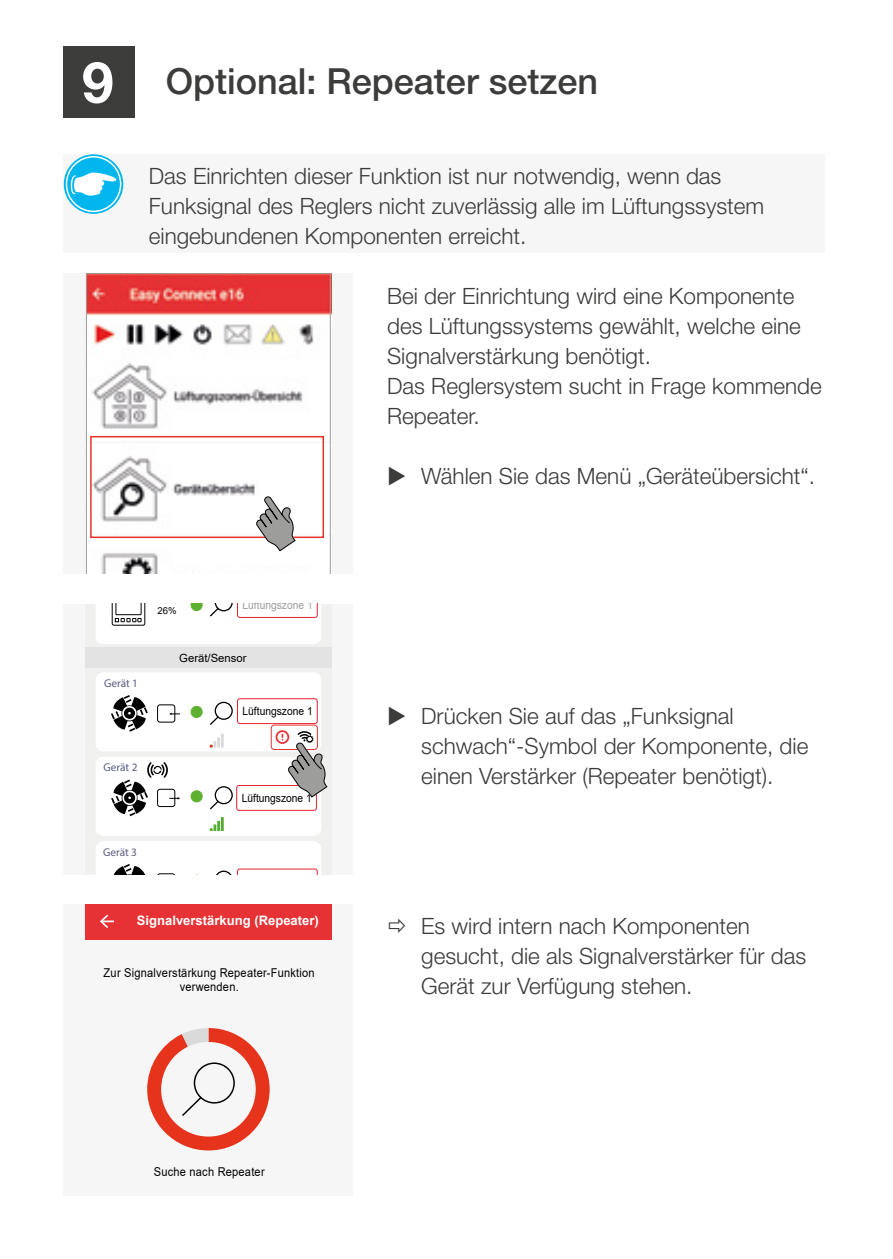
<style>
.page{position:relative;width:893px;height:1259px;background:#fff}
.page>*{position:absolute;margin:0;border:0;box-sizing:border-box;transform-origin:0 0}
.t1{font:500 36px "Helvetica Neue CE";color:#3c3c3b}
.t2{font:300 22.5px/30px "Helvetica Neue LT Std";color:#3c3c3b}
.t3{font:700 12.9px "Arial";color:#fff}
.t4{font:12.3px/13.5px "Arial";letter-spacing:.02em;color:#000;text-align:center;scale:.91 1}
.t5{font:11.4px "Arial";color:#000;scale:.91 1}
.t6{font:11.4px "Myriad Pro";color:#595c82}
.t7{font:11.4px "Arial";color:#9d9d9c;scale:.91 1}
.t8{font:11.4px "Arial";color:#000}
.t9{font:9.6px "Arial";color:#000}
.s1{font-weight:700;font-size:57px;color:#fff}
</style>
<div class="page">
<div style="left:64px;top:47px;width:71px;height:71px;background:#3c3c3b"></div>
<div style="left:64px;top:154px;width:761px;height:98px;background:#f6f6f6"></div>
<div style="left:64px;top:274px;width:289px;height:300px;background:#f6f6f6"></div>
<svg style="left:86px;top:274px;width:245px;height:300px"></svg>
<div style="left:64px;top:604px;width:289px;height:270px;background:#f6f6f6"></div>
<div style="left:85px;top:604px;width:247px;height:270px;background:#f0f0ef"></div>
<svg style="left:96px;top:604px;width:225px;height:40px"></svg>
<div style="left:96px;top:757px;width:225px;height:79px;background:#fff;border-radius:7px"></div>
<div style="left:191px;top:791px;width:11px;height:11px;background:#5eb130;border-radius:50%"></div>
<div style="left:191px;top:790px;width:12px;height:12px;border:1px solid #5eb130;border-radius:50%"></div>
<div style="left:215px;top:786px;width:18px;height:18px;border:1px solid #000;border-radius:50%"></div>
<svg style="left:210px;top:799px;width:10px;height:11px"></svg>
<div style="left:236px;top:785px;width:81px;height:25px;border:1px solid #e62330;border-radius:2px"></div>
<svg style="left:111px;top:762px;width:69px;height:54px"></svg>
<svg style="left:210px;top:821px;width:10px;height:10px"></svg>
<hr style="left:221px;top:817px;width:3px;height:14px;background:#52ae32">
<div style="left:85px;top:648px;width:247px;height:20px;background:#e3e3e3"></div>
<div style="left:96px;top:672px;width:225px;height:79px;background:#fff;border-radius:7px"></div>
<div style="left:191px;top:706px;width:11px;height:11px;background:#5eb130;border-radius:50%"></div>
<div style="left:191px;top:706px;width:12px;height:12px;border:1px solid #5eb130;border-radius:50%"></div>
<div style="left:215px;top:702px;width:18px;height:18px;border:1px solid #000;border-radius:50%"></div>
<svg style="left:210px;top:715px;width:10px;height:10px"></svg>
<div style="left:157px;top:704px;width:18px;height:18px;border:1px solid #000;border-radius:2px"></div>
<svg style="left:169px;top:712px;width:11px;height:3px"></svg>
<div style="left:237px;top:698px;width:81px;height:26px;border:1px solid #e62330;border-radius:2px"></div>
<svg style="left:111px;top:695px;width:37px;height:37px"></svg>
<svg style="left:210px;top:737px;width:10px;height:10px"></svg>
<hr style="left:221px;top:733px;width:3px;height:14px;background:#dadada">
<div style="left:271px;top:725px;width:47px;height:25px;border:1px solid #e63234;border-radius:3px"></div>
<div style="left:96px;top:841px;width:225px;height:33px;background:#fff"></div>
<div style="left:64px;top:904px;width:289px;height:291px;background:#f6f6f6"></div>
<div style="left:85px;top:904px;width:247px;height:36px;background:#e63234"></div>
<svg style="left:100px;top:914px;width:14px;height:14px"></svg>
<svg style="left:147px;top:1028px;width:123px;height:122px"></svg>
<svg style="left:64px;top:154px;width:59px;height:60px;background:#1bbdee"></svg>
<svg style="left:71px;top:173px;width:45px;height:23px"></svg>
<div style="left:66px;top:156px;width:55px;height:56px;border:2px solid #fff;border-radius:50%"></div>
<div style="left:90px;top:436px;width:234px;height:102px;border:2px solid #e7332a"></div>
<svg style="left:256px;top:495px;width:40px;height:57px"></svg>
<svg style="left:276px;top:730px;width:52px;height:68px"></svg>
<h1 class="t1" style="left:82px;top:59px;width:518px"><span class="s1">9</span> Optional: Repeater setzen</h1>
<p class="t2" style="left:149px;top:160px;width:617px">Das Einrichten dieser Funktion ist nur notwendig, wenn das<br>Funksignal des Reglers nicht zuverlässig alle im Lüftungssystem eingebundenen Komponenten erreicht.</p>
<p class="t9" style="left:158px;top:604px;width:21px">26%</p>
<p class="t7" style="left:243px;top:597px;width:79px">Lüftungszone 1</p>
<p class="t6" style="left:104px;top:676px;width:36px">Gerät 1</p>
<p class="t6" style="left:104px;top:760px;width:36px">Gerät 2</p>
<p class="t6" style="left:103px;top:845px;width:36px">Gerät 3</p>
<p class="t8" style="left:179px;top:650px;width:69px">Gerät/Sensor</p>
<p class="t5" style="left:243px;top:703px;width:79px">Lüftungszone 1</p>
<p class="t5" style="left:242px;top:789px;width:79px">Lüftungszone 1</p>
<p class="t3" style="left:137px;top:911px;width:184px">Signalverstärkung (Repeater)</p>
<p class="t4" style="left:104px;top:965px;width:234px">Zur Signalverstärkung Repeater-Funktion verwenden.</p>
<p class="t4" style="left:154px;top:1165px;width:123px">Suche nach Repeater</p>
<p class="t2" style="left:387px;top:280px;width:436px">Bei der Einrichtung wird eine Komponente des Lüftungssystems gewählt, welche eine Signalverstärkung benötigt.<br>Das Reglersystem sucht in Frage kommende Repeater.</p>
<p class="t2" style="left:421px;top:460px;width:396px">Wählen Sie das Menü „Geräteübersicht“.</p>
<p class="t2" style="left:421px;top:700px;width:389px">Drücken Sie auf das „Funksignal schwach“-Symbol der Komponente, die einen Verstärker (Repeater benötigt).</p>
<p class="t2" style="left:421px;top:910px;width:387px">Es wird intern nach Komponenten gesucht, die als Signalverstärker für das<br>Gerät zur Verfügung stehen.</p>
</div>
